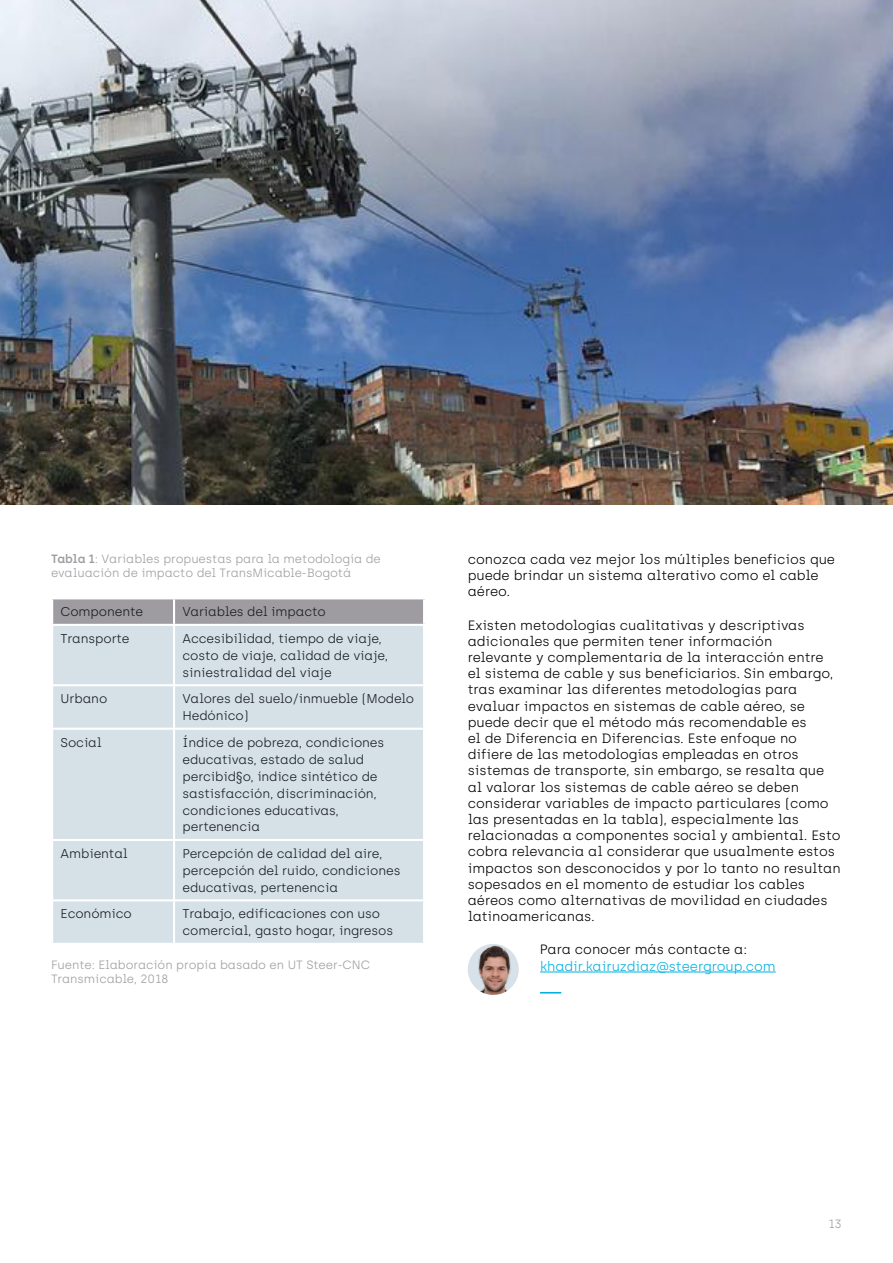
<style>
.page{position:relative;width:893px;height:1263px;background:#fff}
.page>*{position:absolute;margin:0;border:0;box-sizing:border-box;transform-origin:0 0}
.t1{font:300 13.5px/16.2px "Archia";letter-spacing:-.005em;color:#000}
.t2{font:300 13.5px "Archia";letter-spacing:-.005em;color:#00b1de}
.t3{font:300 12.75px/17px "Archia";letter-spacing:-.01em;color:#161b22}
.t4{font:300 12px/14.4px "Archia";letter-spacing:-.005em;color:#9e9ca1}
.s1{font-weight:600}
</style>
<div class="page">
<img style="left:0;top:0;width:893px;height:504px">
<hr style="left:540px;top:972px;width:236px;height:1px;background:#00b1de">
<img style="left:468px;top:944px;width:51px;height:51px;border-radius:26px">
<svg style="left:540px;top:992px;width:21px;height:1px"></svg>
<div style="left:52px;top:598px;width:122px;height:27px;background:#9e9ca1"></div>
<div style="left:174px;top:598px;width:250px;height:27px;background:#9e9ca1"></div>
<div style="left:53px;top:626px;width:370px;height:317px;background:#d6e0e7"></div>
<hr style="left:173px;top:626px;width:2px;height:58px;background:#fff">
<hr style="left:51px;top:684px;width:123px;height:2px;background:#fff">
<hr style="left:174px;top:684px;width:251px;height:2px;background:#fff">
<hr style="left:173px;top:686px;width:2px;height:42px;background:#fff">
<hr style="left:51px;top:728px;width:123px;height:2px;background:#fff">
<hr style="left:174px;top:728px;width:251px;height:2px;background:#fff">
<hr style="left:173px;top:730px;width:2px;height:109px;background:#fff">
<hr style="left:51px;top:839px;width:123px;height:2px;background:#fff">
<hr style="left:174px;top:839px;width:251px;height:2px;background:#fff">
<hr style="left:173px;top:841px;width:2px;height:58px;background:#fff">
<hr style="left:51px;top:899px;width:123px;height:2px;background:#fff">
<hr style="left:174px;top:899px;width:251px;height:2px;background:#fff">
<hr style="left:173px;top:901px;width:2px;height:42px;background:#fff">
<hr style="left:51px;top:597px;width:123px;height:2px;background:#fff">
<hr style="left:51px;top:599px;width:2px;height:25px;background:#fff">
<hr style="left:51px;top:624px;width:123px;height:2px;background:#fff">
<hr style="left:174px;top:597px;width:251px;height:2px;background:#fff">
<hr style="left:173px;top:599px;width:2px;height:25px;background:#fff">
<hr style="left:423px;top:599px;width:2px;height:25px;background:#fff">
<hr style="left:174px;top:624px;width:251px;height:2px;background:#fff">
<p class="t4" style="left:51px;top:551px;width:331px"><span class="s1">Tabla 1</span>: Variables propuestas para la metodología de evaluación de impacto del TransMicable-Bogotá</p>
<p class="t3" style="left:61px;top:603px;width:84px">Componente</p>
<p class="t3" style="left:183px;top:603px;width:145px">Variables del impacto</p>
<p class="t3" style="left:61px;top:630px;width:71px">Transporte</p>
<p class="t3" style="left:183px;top:630px;width:207px">Accesibilidad, tiempo de viaje, costo de viaje, calidad de viaje, siniestralidad del viaje</p>
<p class="t3" style="left:61px;top:690px;width:48px">Urbano</p>
<p class="t3" style="left:183px;top:690px;width:233px">Valores del suelo/inmueble (Modelo<br>Hedónico)</p>
<p class="t3" style="left:61px;top:734px;width:43px">Social</p>
<p class="t3" style="left:183px;top:734px;width:203px">Índice de pobreza, condiciones educativas, estado de salud percibid§o, índice sintético de sastisfacción, discriminación, condiciones educativas, pertenencia</p>
<p class="t3" style="left:61px;top:845px;width:69px">Ambiental</p>
<p class="t3" style="left:183px;top:845px;width:219px">Percepción de calidad del aire, percepción del ruido, condiciones educativas, pertenencia</p>
<p class="t3" style="left:61px;top:905px;width:73px">Económico</p>
<p class="t3" style="left:183px;top:905px;width:212px">Trabajo, edificaciones con uso comercial, gasto hogar, ingresos</p>
<p class="t4" style="left:51px;top:957px;width:321px">Fuente: Elaboración propia basado en UT Steer-CNC<br>Transmicable, 2018</p>
<p class="t1" style="left:468px;top:551px;width:369px">conozca cada vez mejor los múltiples beneficios que puede brindar un sistema alterativo como el cable aéreo.</p>
<p class="t1" style="left:468px;top:617px;width:374px">Existen metodologías cualitativas y descriptivas adicionales que permiten tener información<br>relevante y complementaria de la interacción entre<br>el sistema de cable y sus beneficiarios. Sin embargo, tras examinar las diferentes metodologías para evaluar impactos en sistemas de cable aéreo, se puede decir que el método más recomendable es<br>el de Diferencia en Diferencias. Este enfoque no difiere de las metodologías empleadas en otros sistemas de transporte, sin embargo, se resalta que al valorar los sistemas de cable aéreo se deben considerar variables de impacto particulares (como las presentadas en la tabla), especialmente las relacionadas a componentes social y ambiental. Esto cobra relevancia al considerar que usualmente estos impactos son desconocidos y por lo tanto no resultan sopesados en el momento de estudiar los cables aéreos como alternativas de movilidad en ciudades latinoamericanas.</p>
<p class="t1" style="left:540px;top:941px;width:209px">Para conocer más contacte a:</p>
<p class="t2" style="left:540px;top:958px;width:237px">khadir.kairuzdiaz@steergroup.com</p>
<p class="t4" style="left:828px;top:1217px;width:15px">13</p>
</div>
